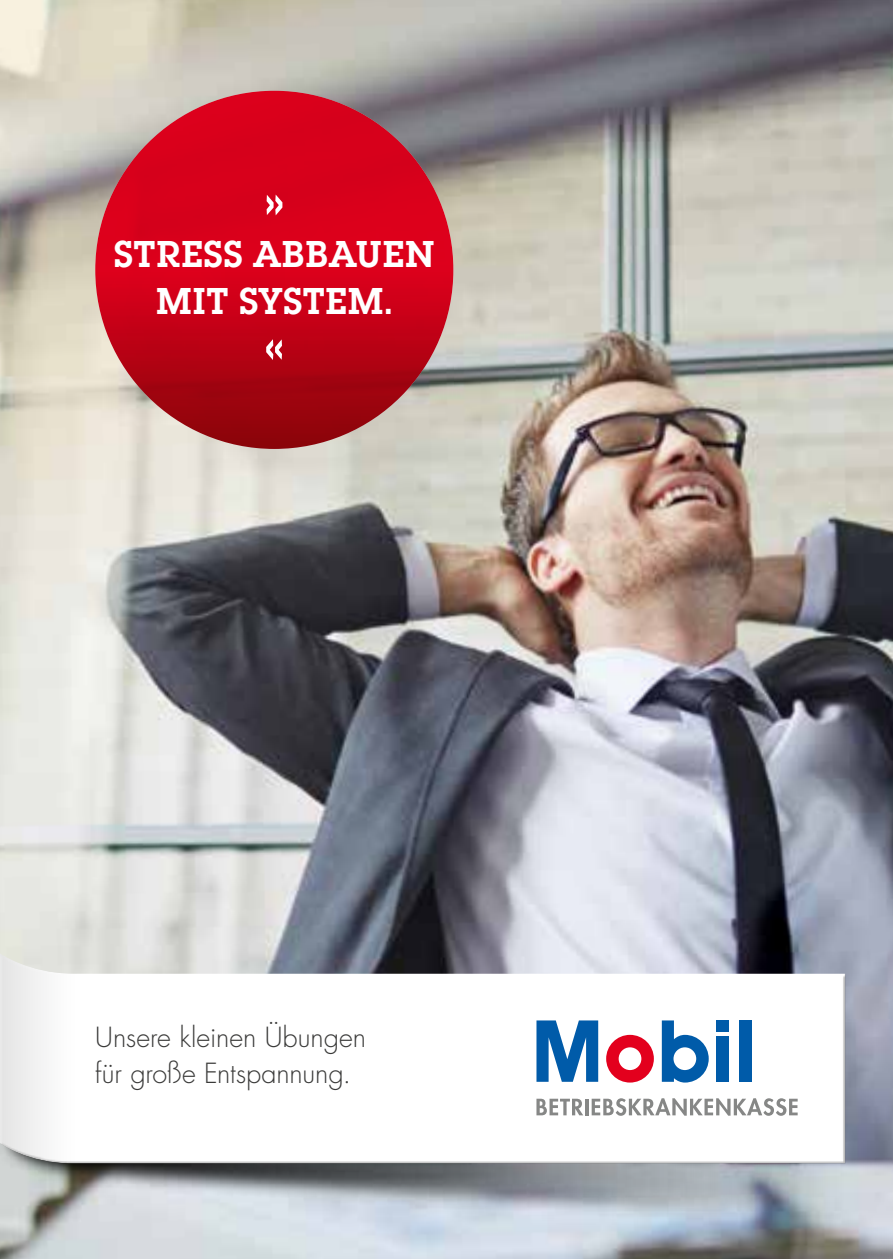
<style>
.page{position:relative;width:893px;height:1259px;background:#fff}
.page>*{position:absolute;margin:0;border:0;box-sizing:border-box;transform-origin:0 0}
.t1{font:600 58.5px "Lubalin Graph EF";color:#fff}
.t2{font:600 39px/46.8px "Lubalin Graph EF";letter-spacing:.01em;color:#fff;text-align:center}
.t3{font:300 27px/36px "Futura Std";letter-spacing:-.005em;color:#3a3a39}
</style>
<div class="page">
<img style="left:0;top:0;width:893px;height:1022px">
<img style="left:0;top:1022px;width:893px;height:237px">
<svg style="left:95px;top:91px;width:358px;height:358px"></svg>
<div style="left:0;top:949px;width:846px;height:196px;background:#fff;opacity:.75"></div>
<div style="left:0;top:971px;width:846px;height:193px;background:#000;opacity:.4"></div>
<svg style="left:736px;top:1017px;width:19px;height:68px"></svg>
<svg style="left:713px;top:1017px;width:19px;height:68px"></svg>
<svg style="left:533px;top:1017px;width:179px;height:69px"></svg>
<div style="left:740px;top:1020px;width:12px;height:61px;background:#005ba9"></div>
<div style="left:717px;top:1020px;width:12px;height:12px;background:#005ba9"></div>
<div style="left:717px;top:1036px;width:12px;height:45px;background:#005ba9"></div>
<svg style="left:536px;top:1098px;width:47px;height:17px"></svg>
<hr style="left:585px;top:1098px;width:3px;height:17px;background:#868786">
<svg style="left:592px;top:1098px;width:206px;height:17px"></svg>
<h1 class="t1" style="left:264px;top:165px;width:22px">»</h1>
<h2 class="t2" style="left:114px;top:230px;width:322px">STRESS ABBAUEN<br>MIT SYSTEM.</h2>
<h1 class="t1" style="left:264px;top:309px;width:22px">«</h1>
<p class="t3" style="left:95px;top:1019px;width:272px">Unsere kleinen Übungen für große Entspannung.</p>
</div>
